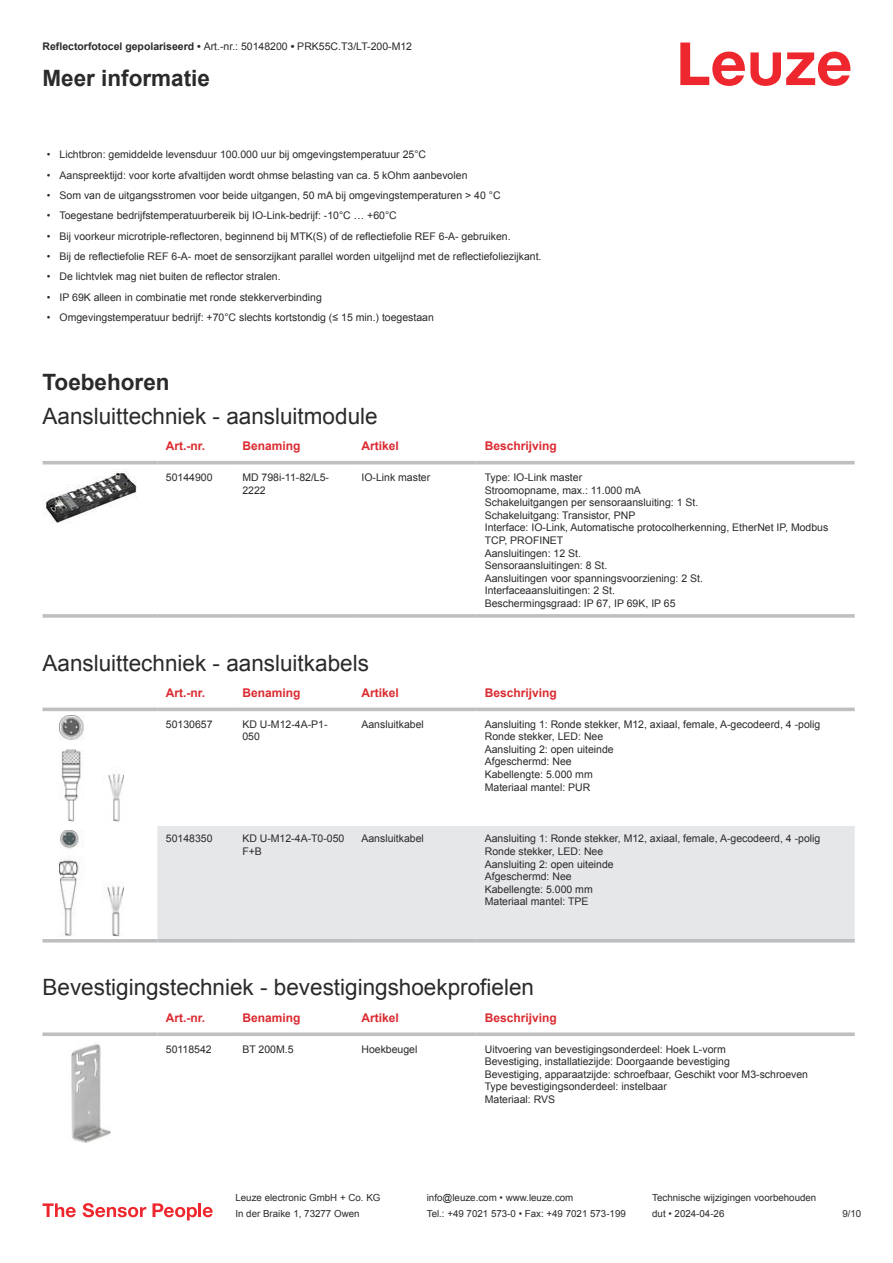
<style>
.page{position:relative;width:893px;height:1263px;background:#fff}
.page>*{position:absolute;margin:0;border:0;box-sizing:border-box;transform-origin:0 0}
.t1{font:22.5px "Arial";color:#2b292a}
.t2{font:700 22.5px "Arial";color:#2b292a}
.t3{font:700 12px "Arial";color:#db2a30}
.t4{font:10.5px/12.6px "Arial";color:#2b292a}
.t5{font:9.75px "Arial";color:#2b292a}
.s1{font-weight:700}
</style>
<div class="page">
<svg style="left:680px;top:43px;width:170px;height:43px"></svg>
<svg style="left:43px;top:464px;width:812px;height:1px"></svg>
<hr style="left:43px;top:461px;width:114px;height:3px;background:#bdbfc1">
<hr style="left:157px;top:461px;width:77px;height:3px;background:#bdbfc1">
<hr style="left:234px;top:461px;width:119px;height:3px;background:#bdbfc1">
<hr style="left:353px;top:461px;width:123px;height:3px;background:#bdbfc1">
<hr style="left:476px;top:461px;width:379px;height:3px;background:#bdbfc1">
<svg style="left:43px;top:614px;width:114px;height:4px"></svg>
<hr style="left:157px;top:614px;width:77px;height:4px;background:#c5c6c8">
<svg style="left:234px;top:614px;width:119px;height:4px"></svg>
<svg style="left:353px;top:614px;width:123px;height:4px"></svg>
<hr style="left:476px;top:614px;width:379px;height:4px;background:#c5c6c8">
<img style="left:43px;top:469px;width:94px;height:54px">
<svg style="left:43px;top:711px;width:812px;height:232px"></svg>
<div style="left:157px;top:826px;width:698px;height:113px;background:#e6e7e9"></div>
<svg style="left:43px;top:707px;width:114px;height:4px"></svg>
<svg style="left:157px;top:707px;width:77px;height:4px"></svg>
<svg style="left:234px;top:707px;width:119px;height:4px"></svg>
<svg style="left:353px;top:707px;width:123px;height:4px"></svg>
<svg style="left:476px;top:707px;width:379px;height:4px;background:#c6c8ca"></svg>
<hr style="left:43px;top:939px;width:114px;height:3px;background:#bdbfc1">
<hr style="left:157px;top:939px;width:77px;height:3px;background:#bdbfc1">
<hr style="left:234px;top:939px;width:119px;height:3px;background:#bdbfc1">
<hr style="left:353px;top:939px;width:123px;height:3px;background:#bdbfc1">
<hr style="left:476px;top:939px;width:379px;height:3px;background:#bdbfc1">
<img style="left:59px;top:715px;width:65px;height:107px">
<img style="left:59px;top:830px;width:65px;height:106px">
<svg style="left:43px;top:1032px;width:114px;height:4px"></svg>
<svg style="left:157px;top:1032px;width:77px;height:4px"></svg>
<svg style="left:234px;top:1032px;width:119px;height:4px"></svg>
<svg style="left:353px;top:1032px;width:123px;height:4px"></svg>
<svg style="left:476px;top:1032px;width:379px;height:4px;background:#c4c6c8"></svg>
<img style="left:71px;top:1044px;width:40px;height:99px">
<svg style="left:43px;top:1203px;width:33px;height:14px"></svg>
<svg style="left:83px;top:1203px;width:63px;height:14px"></svg>
<svg style="left:153px;top:1203px;width:44px;height:17px"></svg>
<hr style="left:198px;top:1203px;width:3px;height:14px;background:#ed272d">
<svg style="left:203px;top:1207px;width:10px;height:10px"></svg>
<p class="t4" style="left:43px;top:41px;width:371px"><span class="s1">Reflectorfotocel gepolariseerd •</span> Art.-nr.: 50148200 <span class="s1">•</span> PRK55C.T3/LT-200-M12</p>
<h1 class="t2" style="left:43px;top:70px;width:169px">Meer informatie</h1>
<p class="t4" style="left:47px;top:149px;width:381px">• Lichtbron: gemiddelde levensduur 100.000 uur bij omgevingstemperatuur 25°C</p>
<p class="t4" style="left:47px;top:170px;width:422px">• Aanspreektijd: voor korte afvaltijden wordt ohmse belasting van ca. 5 kOhm aanbevolen</p>
<p class="t4" style="left:47px;top:190px;width:455px">• Som van de uitgangsstromen voor beide uitgangen, 50 mA bij omgevingstemperaturen &gt; 40 °C</p>
<p class="t4" style="left:47px;top:210px;width:351px">• Toegestane bedrijfstemperatuurbereik bij IO-Link-bedrijf: -10°C … +60°C</p>
<p class="t4" style="left:47px;top:231px;width:465px">• Bij voorkeur microtriple-reflectoren, beginnend bij MTK(S) of de reflectiefolie REF 6-A- gebruiken.</p>
<p class="t4" style="left:47px;top:251px;width:496px">• Bij de reflectiefolie REF 6-A- moet de sensorzijkant parallel worden uitgelijnd met de reflectiefoliezijkant.</p>
<p class="t4" style="left:47px;top:271px;width:235px">• De lichtvlek mag niet buiten de reflector stralen.</p>
<p class="t4" style="left:47px;top:292px;width:277px">• IP 69K alleen in combinatie met ronde stekkerverbinding</p>
<p class="t4" style="left:47px;top:312px;width:389px">• Omgevingstemperatuur bedrijf: +70°C slechts kortstondig (≤ 15 min.) toegestaan</p>
<h1 class="t2" style="left:43px;top:374px;width:129px">Toebehoren</h1>
<h1 class="t1" style="left:43px;top:407px;width:337px">Aansluittechniek - aansluitmodule</h1>
<p class="t3" style="left:166px;top:441px;width:41px">Art.-nr.</p>
<p class="t3" style="left:242px;top:441px;width:60px">Benaming</p>
<p class="t3" style="left:361px;top:441px;width:39px">Artikel</p>
<p class="t3" style="left:485px;top:441px;width:74px">Beschrijving</p>
<p class="t4" style="left:166px;top:472px;width:48px">50144900</p>
<p class="t4" style="left:242px;top:472px;width:88px">MD 798i-11-82/L5-<br>2222</p>
<p class="t4" style="left:361px;top:472px;width:70px">IO-Link master</p>
<p class="t4" style="left:485px;top:472px;width:345px">Type: IO-Link master<br>Stroomopname, max.: 11.000 mA<br>Schakeluitgangen per sensoraansluiting: 1 St.<br>Schakeluitgang: Transistor, PNP<br>Interface: IO-Link, Automatische protocolherkenning, EtherNet IP, Modbus TCP, PROFINET<br>Aansluitingen: 12 St.<br>Sensoraansluitingen: 8 St.<br>Aansluitingen voor spanningsvoorziening: 2 St.<br>Interfaceaansluitingen: 2 St.<br>Beschermingsgraad: IP 67, IP 69K, IP 65</p>
<h1 class="t1" style="left:43px;top:654px;width:328px">Aansluittechniek - aansluitkabels</h1>
<p class="t3" style="left:166px;top:688px;width:41px">Art.-nr.</p>
<p class="t3" style="left:242px;top:688px;width:60px">Benaming</p>
<p class="t3" style="left:361px;top:688px;width:39px">Artikel</p>
<p class="t3" style="left:485px;top:688px;width:74px">Beschrijving</p>
<p class="t4" style="left:166px;top:718px;width:48px">50130657</p>
<p class="t4" style="left:242px;top:718px;width:87px">KD U-M12-4A-P1-<br>050</p>
<p class="t4" style="left:361px;top:718px;width:64px">Aansluitkabel</p>
<p class="t4" style="left:485px;top:718px;width:337px">Aansluiting 1: Ronde stekker, M12, axiaal, female, A-gecodeerd, 4 -polig<br>Ronde stekker, LED: Nee<br>Aansluiting 2: open uiteinde<br>Afgeschermd: Nee<br>Kabellengte: 5.000 mm<br>Materiaal mantel: PUR</p>
<p class="t4" style="left:166px;top:833px;width:48px">50148350</p>
<p class="t4" style="left:242px;top:833px;width:104px">KD U-M12-4A-T0- 050<br>F+B</p>
<p class="t4" style="left:361px;top:833px;width:64px">Aansluitkabel</p>
<p class="t4" style="left:485px;top:833px;width:337px">Aansluiting 1: Ronde stekker, M12, axiaal, female, A-gecodeerd, 4 -polig<br>Ronde stekker, LED: Nee<br>Aansluiting 2: open uiteinde<br>Afgeschermd: Nee<br>Kabellengte: 5.000 mm<br>Materiaal mantel: TPE</p>
<h1 class="t1" style="left:43px;top:979px;width:493px">Bevestigingstechniek - bevestigingshoekprofielen</h1>
<p class="t3" style="left:166px;top:1013px;width:41px">Art.-nr.</p>
<p class="t3" style="left:242px;top:1013px;width:60px">Benaming</p>
<p class="t3" style="left:361px;top:1013px;width:39px">Artikel</p>
<p class="t3" style="left:485px;top:1013px;width:74px">Beschrijving</p>
<p class="t4" style="left:166px;top:1043px;width:47px">50118542</p>
<p class="t4" style="left:242px;top:1043px;width:53px">BT 200M.5</p>
<p class="t4" style="left:361px;top:1043px;width:58px">Hoekbeugel</p>
<p class="t4" style="left:485px;top:1043px;width:325px">Uitvoering van bevestigingsonderdeel: Hoek L-vorm<br>Bevestiging, installatiezijde: Doorgaande bevestiging<br>Bevestiging, apparaatzijde: schroefbaar, Geschikt voor M3-schroeven Type bevestigingsonderdeel: instelbaar<br>Materiaal: RVS</p>
<p class="t5" style="left:235px;top:1194px;width:146px">Leuze electronic GmbH + Co. KG</p>
<p class="t5" style="left:427px;top:1194px;width:148px">info@leuze.com • www.leuze.com</p>
<p class="t5" style="left:652px;top:1194px;width:166px">Technische wijzigingen voorbehouden</p>
<p class="t5" style="left:235px;top:1210px;width:126px">In der Braike 1, 73277 Owen</p>
<p class="t5" style="left:427px;top:1210px;width:201px">Tel.: +49 7021 573-0 • Fax: +49 7021 573-199</p>
<p class="t5" style="left:652px;top:1210px;width:74px">dut • 2024-04-26</p>
<p class="t5" style="left:842px;top:1210px;width:20px">9 /10</p>
</div>
